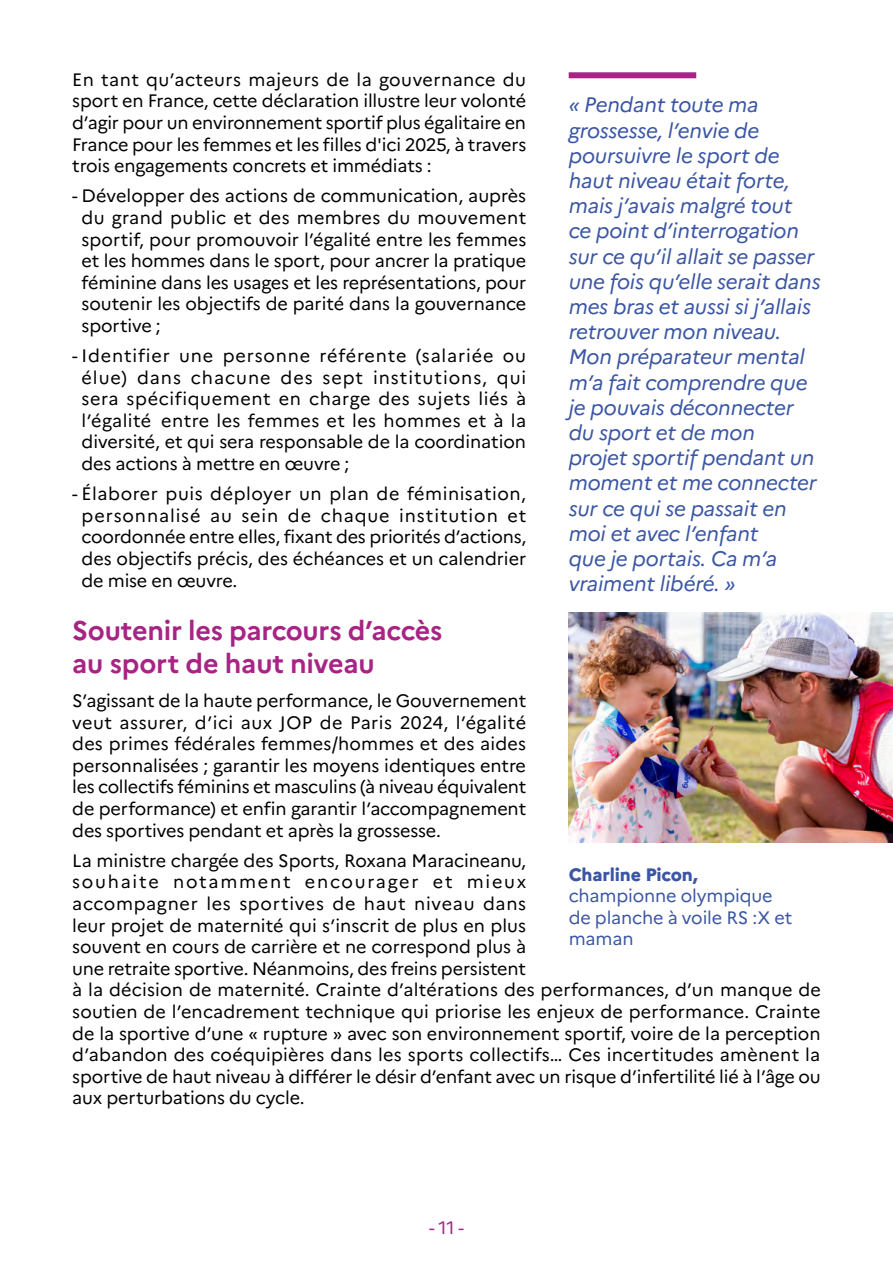
<style>
.page{position:relative;width:893px;height:1263px;background:#fff}
.page>*{position:absolute;margin:0;border:0;box-sizing:border-box;transform-origin:0 0}
.t1{font:700 27px/32.4px "Marianne";letter-spacing:-.01em;color:#a72485}
.t2{font:italic 21px/25.2px "Marianne";letter-spacing:-.01em;color:#3b56a3}
.t3{font:18px/21.6px "Marianne";color:#000;text-align:justify}
.t4{font:18px/21.6px "Marianne";letter-spacing:-.01em;color:#3b56a3}
.t5{font:800 18px "Marianne";letter-spacing:-.01em;color:#3b56a3}
.t6{font:18px "Marianne";color:#a72485}
</style>
<div class="page">
<div style="left:569px;top:72px;width:127px;height:6px;background:#a72485"></div>
<img style="left:569px;top:612px;width:324px;height:231px">
<p class="t3" style="left:72px;top:69px;width:456px">En tant qu’acteurs majeurs de la gouvernance du sport en France, cette déclaration illustre leur volonté d’agir pour un environnement sportif plus égalitaire en France pour les femmes et les filles d'ici 2025, à travers trois engagements concrets et immédiats :</p>
<p class="t3" style="left:82px;top:185px;width:446px;text-indent:-9px">- Développer des actions de communication, auprès du grand public et des membres du mouvement sportif, pour promouvoir l’égalité entre les femmes et les hommes dans le sport, pour ancrer la pratique féminine dans les usages et les représentations, pour soutenir les objectifs de parité dans la gouvernance sportive ;</p>
<p class="t3" style="left:82px;top:345px;width:446px;text-indent:-9px">- Identifier une personne référente (salariée ou élue) dans chacune des sept institutions, qui sera spécifiquement en charge des sujets liés à l’égalité entre les femmes et les hommes et à la diversité, et qui sera responsable de la coordination des actions à mettre en œuvre ;</p>
<p class="t3" style="left:82px;top:483px;width:446px;text-indent:-9px">- Élaborer puis déployer un plan de féminisation, personnalisé au sein de chaque institution et coordonnée entre elles, fixant des priorités d’actions, des objectifs précis, des échéances et un calendrier de mise en œuvre.</p>
<h1 class="t1" style="left:72px;top:614px;width:372px">Soutenir les parcours d’accès au sport de haut niveau</h1>
<p class="t3" style="left:72px;top:690px;width:456px">S’agissant de la haute performance, le Gouvernement veut assurer, d’ici aux JOP de Paris 2024, l’égalité des primes fédérales femmes/hommes et des aides personnalisées ; garantir les moyens identiques entre les collectifs féminins et masculins (à niveau équivalent de performance) et enfin garantir l’accompagnement des sportives pendant et après la grossesse.</p>
<p class="t3" style="left:72px;top:849px;width:750px;text-align:left">La ministre chargée des Sports, Roxana Maracineanu,<br>souhaite notamment encourager et mieux<br>accompagner les sportives de haut niveau dans<br>leur projet de maternité qui s’inscrit de plus en plus<br>souvent en cours de carrière et ne correspond plus à<br>une retraite sportive. Néanmoins, des freins persistent<br>à la décision de maternité. Crainte d’altérations des performances, d’un manque de soutien de l’encadrement technique qui priorise les enjeux de performance. Crainte de la sportive d’une « rupture » avec son environnement sportif, voire de la perception d’abandon des coéquipières dans les sports collectifs… Ces incertitudes amènent la sportive de haut niveau à différer le désir d’enfant avec un risque d’infertilité lié à l’âge ou aux perturbations du cycle.</p>
<p class="t2" style="left:569px;top:92px;width:254px">« Pendant toute ma grossesse, l’envie de poursuivre le sport de haut niveau était forte, mais j’avais malgré tout<br>ce point d’interrogation sur ce qu’il allait se passer une fois qu’elle serait dans mes bras et aussi si j’allais retrouver mon niveau.<br>Mon préparateur mental m’a fait comprendre que je pouvais déconnecter du sport et de mon<br>projet sportif pendant un moment et me connecter sur ce qui se passait en moi et avec l’enfant<br>que je portais. Ca m’a vraiment libéré. »</p>
<p class="t5" style="left:569px;top:863px;width:131px">Charline Picon,</p>
<p class="t4" style="left:569px;top:885px;width:225px">championne olympique de planche à voile RS :X et maman</p>
<p class="t6" style="left:429px;top:1216px;width:36px">- 11 -</p>
</div>
